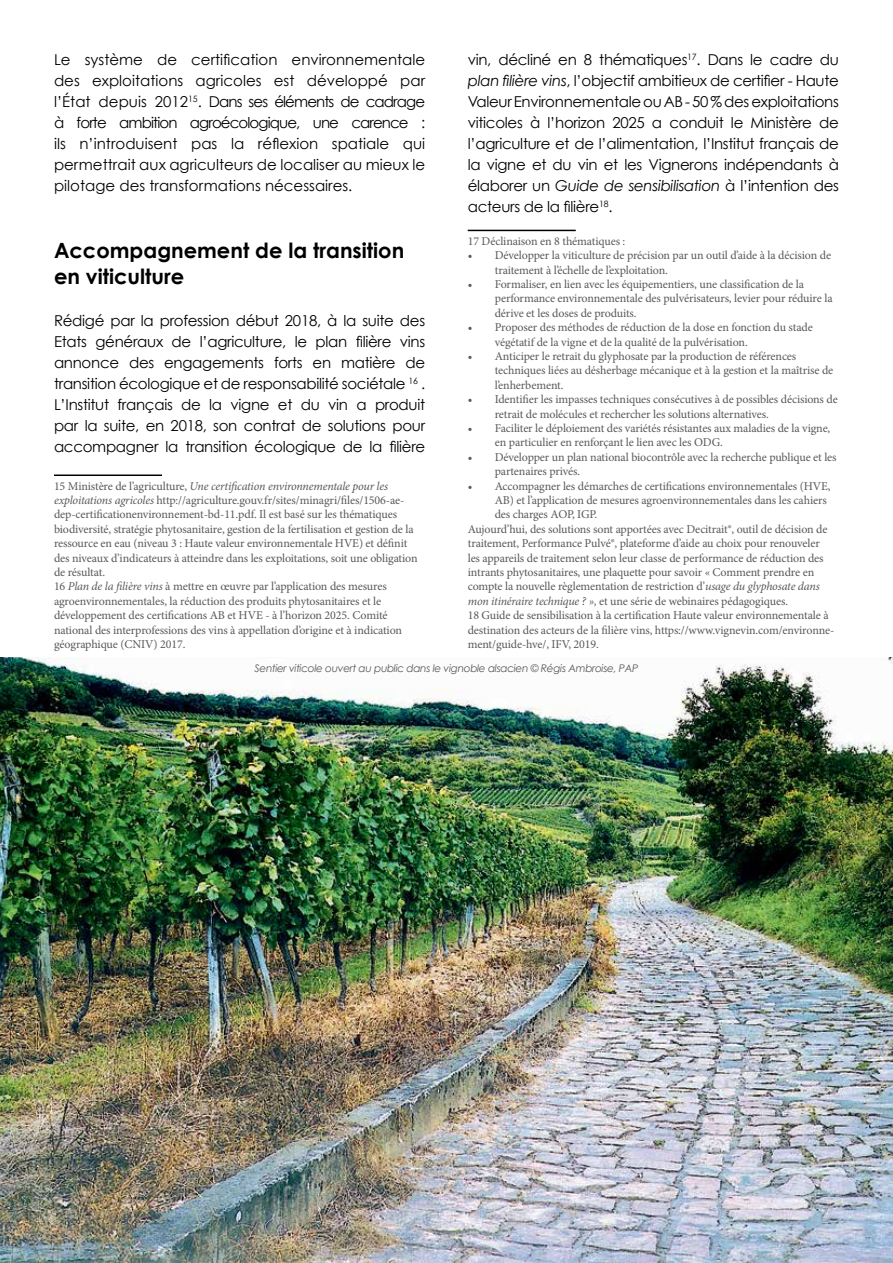
<style>
.page{position:relative;width:893px;height:1263px;background:#fff}
.page>*{position:absolute;margin:0;border:0;box-sizing:border-box;transform-origin:0 0}
.t1{font:700 21px/25.2px "Century Gothic";color:#000}
.t2{font:15px/21px "Century Gothic";letter-spacing:-.02em;color:#000;text-align:justify}
.t3{font:12px/14.4px "Minion Pro";letter-spacing:-.01em;color:#58595b}
.t4{font:italic 10.5px "Century Gothic";letter-spacing:-.03em;color:#58595b}
.s1{font-style:italic}
</style>
<div class="page">
<hr style="left:54px;top:474px;width:108px;height:2px;background:#000">
<hr style="left:468px;top:230px;width:108px;height:1px;background:#000">
<img style="left:0;top:657px;width:893px;height:606px">
<p class="t2" style="left:54px;top:49px;width:373px">Le système de certification environnementale des exploitations agricoles est développé par l’État depuis 2012<sup>15</sup>. Dans ses éléments de cadrage à forte ambition agroécologique, une carence : ils n’introduisent pas la réflexion spatiale qui permettrait aux agriculteurs de localiser au mieux le pilotage des transformations nécessaires.</p>
<p class="t2" style="left:468px;top:49px;width:373px">vin, décliné en 8 thématiques<sup>17</sup>. Dans le cadre du <span class="s1">plan filière vins</span>, l’objectif ambitieux de certifier - Haute Valeur Environnementale ou AB - 50 % des exploitations viticoles à l’horizon 2025 a conduit le Ministère de l’agriculture et de l’alimentation, l’Institut français de la vigne et du vin et les Vignerons indépendants à élaborer un <span class="s1">Guide de sensibilisation</span> à l’intention des acteurs de la filière<sup>18</sup>.</p>
<p class="t3" style="left:468px;top:234px;width:159px">17 Déclinaison en 8 thématiques :</p>
<p class="t3" style="left:495px;top:248px;width:338px;text-indent:-27px">• Développer la viticulture de précision par un outil d’aide à la décision de traitement à l’échelle de l’exploitation.</p>
<p class="t3" style="left:495px;top:277px;width:339px;text-indent:-27px">• Formaliser, en lien avec les équipementiers, une classification de la performance environnementale des pulvérisateurs, levier pour réduire la dérive et les doses de produits.</p>
<p class="t3" style="left:495px;top:320px;width:320px;text-indent:-27px">• Proposer des méthodes de réduction de la dose en fonction du stade végétatif de la vigne et de la qualité de la pulvérisation.</p>
<p class="t3" style="left:495px;top:349px;width:340px;text-indent:-27px">• Anticiper le retrait du glyphosate par la production de références techniques liées au désherbage mécanique et à la gestion et la maîtrise de l’enherbement.</p>
<p class="t3" style="left:495px;top:392px;width:345px;text-indent:-27px">• Identifier les impasses techniques consécutives à de possibles décisions de retrait de molécules et rechercher les solutions alternatives.</p>
<p class="t3" style="left:495px;top:421px;width:337px;text-indent:-27px">• Faciliter le déploiement des variétés résistantes aux maladies de la vigne, en particulier en renforçant le lien avec les ODG.</p>
<p class="t3" style="left:495px;top:450px;width:343px;text-indent:-27px">• Développer un plan national biocontrôle avec la recherche publique et les partenaires privés.</p>
<p class="t3" style="left:468px;top:479px;width:364px">• Accompagner les démarches de certifications environnementales (HVE,</p>
<p class="t3" style="left:495px;top:493px;width:334px">AB) et l’application de mesures agroenvironnementales dans les cahiers</p>
<p class="t3" style="left:495px;top:507px;width:104px">des charges AOP, IGP.</p>
<p class="t3" style="left:468px;top:522px;width:361px">Aujourd’hui, des solutions sont apportées avec Decitrait®, outil de décision de</p>
<p class="t3" style="left:468px;top:536px;width:354px">traitement, Performance Pulvé®, plateforme d’aide au choix pour renouveler</p>
<p class="t3" style="left:468px;top:551px;width:357px">les appareils de traitement selon leur classe de performance de réduction des</p>
<p class="t3" style="left:468px;top:565px;width:348px">intrants phytosanitaires, une plaquette pour savoir « Comment prendre en</p>
<p class="t3" style="left:468px;top:579px;width:353px">compte la nouvelle règlementation de restriction d’<span class="s1">usage du glyphosate dans</span></p>
<p class="t3" style="left:468px;top:594px;width:322px"><span class="s1">mon itinéraire technique ? »</span>, et une série de webinaires pédagogiques.</p>
<p class="t3" style="left:468px;top:608px;width:362px">18 Guide de sensibilisation à la certification Haute valeur environnementale à</p>
<p class="t3" style="left:468px;top:623px;width:368px">destination des acteurs de la filière vins, https://www.vignevin.com/environne-</p>
<p class="t3" style="left:468px;top:637px;width:133px">ment/guide-hve/, IFV, 2019.</p>
<p class="t4" style="left:255px;top:662px;width:385px">Sentier viticole ouvert au public dans le vignoble alsacien © Régis Ambroise, PAP</p>
<h1 class="t1" style="left:54px;top:238px;width:352px">Accompagnement de la transition en viticulture</h1>
<p class="t2" style="left:54px;top:310px;width:373px">Rédigé par la profession début 2018, à la suite des Etats généraux de l’agriculture, le plan filière vins annonce des engagements forts en matière de transition écologique et de responsabilité sociétale <sup>16</sup> .<br>L’Institut français de la vigne et du vin a produit par la suite, en 2018, son contrat de solutions pour accompagner la transition écologique de la filière</p>
<p class="t3" style="left:54px;top:479px;width:365px">15 Ministère de l’agriculture, <span class="s1">Une certification environnementale pour les exploitations agricoles</span> http://agriculture.gouv.fr/sites/minagri/files/1506-ae&shy;dep-certificationenvironnement-bd-11.pdf. Il est basé sur les thématiques biodiversité, stratégie phytosanitaire, gestion de la fertilisation et gestion de la ressource en eau (niveau 3 : Haute valeur environnementale HVE) et définit des niveaux d’indicateurs à atteindre dans les exploitations, soit une obligation de résultat.<br>16 <span class="s1">Plan de la filière vins</span> à mettre en œuvre par l’application des mesures agroenvironnementales, la réduction des produits phytosanitaires et le développement des certifications AB et HVE - à l’horizon 2025. Comité national des interprofessions des vins à appellation d’origine et à indication géographique (CNIV) 2017.</p>
</div>
